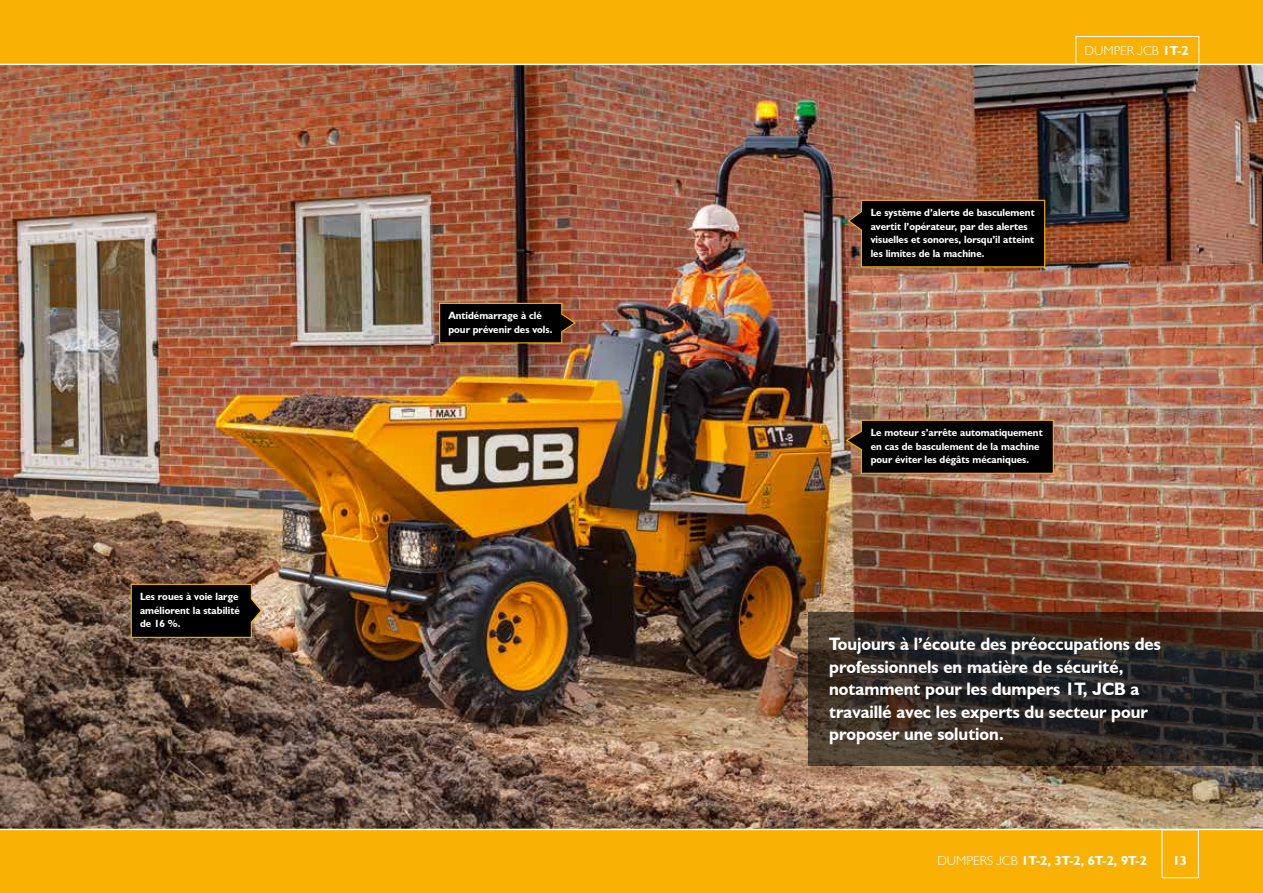
<style>
.page{position:relative;width:1263px;height:893px;background:#fff}
.page>*{position:absolute;margin:0;border:0;box-sizing:border-box;transform-origin:0 0}
.t1{font:700 18px/22.5px "JCB Euro";color:#fff;scale:.96 1}
.t2{font:700 13.2px "JCB Euro";color:#fff}
.t3{font:300 13.2px "JCB Euro";color:#fff}
.t4{font:700 10.5px/13.5px "JCB Euro";color:#fff}
.s1{font-weight:700}
.s2{font-weight:300}
</style>
<div class="page">
<img style="left:0;top:65px;width:1263px;height:764px">
<div style="left:0;top:829px;width:1263px;height:64px;background:#f9b104"></div>
<div style="left:0;top:0;width:1263px;height:64px;background:#f9b104"></div>
<hr style="left:0;top:829px;width:1263px;height:1px;background:#fff">
<div style="left:1075px;top:36px;width:124px;height:28px;border:1px solid #fff"></div>
<div style="left:1162px;top:829px;width:37px;height:49px;border:1px solid #fff"></div>
<svg style="left:808px;top:612px;width:455px;height:153px;background:#322924"></svg>
<svg style="left:438px;top:302px;width:139px;height:42px;background:#221507"></svg>
<svg style="left:845px;top:419px;width:209px;height:55px;background:#181106"></svg>
<svg style="left:130px;top:583px;width:133px;height:55px;background:#1d160b"></svg>
<svg style="left:847px;top:199px;width:199px;height:69px;background:#160e05"></svg>
<p class="t4" style="left:140px;top:590px;width:101px">Les roues à voie large améliorent la stabilité de 16 %.</p>
<p class="t4" style="left:448px;top:309px;width:106px">Antidémarrage à clé pour prévenir des vols.</p>
<p class="t3" style="left:1084px;top:42px;width:106px">DUMPER JCB <span class="s1">1T‑2</span></p>
<p class="t4" style="left:871px;top:206px;width:165px">Le système d’alerte de basculement avertit l’opérateur, par des alertes visuelles et sonores, lorsqu’il atteint les limites de la machine.</p>
<p class="t4" style="left:871px;top:426px;width:173px">Le moteur s’arrête automatiquement en cas de basculement de la machine pour éviter les dégâts mécaniques.</p>
<h1 class="t1" style="left:829px;top:632px;width:347px">Toujours à l’écoute des préoccupations des professionnels en matière de sécurité, notamment pour les dumpers 1T, JCB a travaillé avec les experts du secteur pour proposer une solution.</h1>
<p class="t2" style="left:937px;top:852px;width:211px"><span class="s2">DUMPERS JCB</span> 1T‑2, 3T‑2, 6T‑2, 9T‑2</p>
<p class="t2" style="left:1173px;top:852px;width:16px">13</p>
</div>
